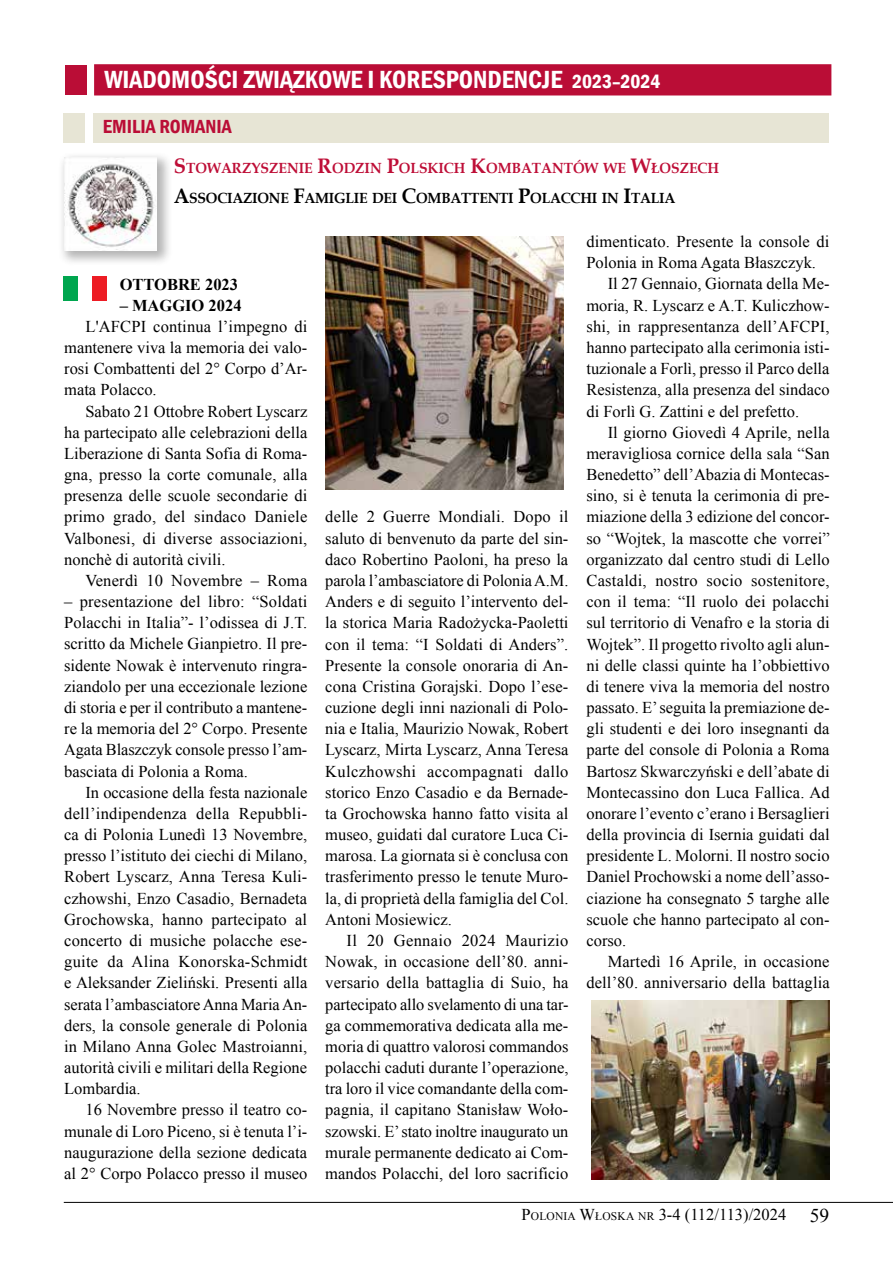
<style>
.page{position:relative;width:893px;height:1263px;background:#fff}
.page>*{position:absolute;margin:0;border:0;box-sizing:border-box;transform-origin:0 0}
.t1{font:600 condensed 25.5px "Franklin Gothic";color:#fff}
.t2{font:600 condensed 19.5px "Franklin Gothic";color:#ba0d36}
.t3{font:16.5px/21.1px "Times New Roman";color:#000;text-align:justify}
.t4{font:16.5px "Times New Roman";color:#000}
.t5{font:700 16.5px "Times New Roman";color:#000}
.t6{font:700 14.7px/29.4px "Book Antiqua";letter-spacing:-.005em;color:#000;scale:.95 1}
.s1{font-size:19.5px}
.s2{font-size:21px;color:#be0e37}
.s3{color:#be0e37}
.s4{font-size:21px}
.s5{font-size:11.55px}
</style>
<div class="page">
<hr style="left:64px;top:1202px;width:829px;height:1px;background:#000">
<div style="left:94px;top:64px;width:737px;height:31px;background:#ba0d36;border:2px solid #ba0d36"></div>
<div style="left:65px;top:65px;width:22px;height:30px;background:#ba0d36"></div>
<div style="left:93px;top:113px;width:736px;height:29px;background:#e7e5d5"></div>
<div style="left:64px;top:113px;width:21px;height:29px;background:#e7e5d5"></div>
<div style="left:57px;top:151px;width:116px;height:116px;background:#000;opacity:.3"></div>
<img style="left:64px;top:158px;width:93px;height:93px">
<div style="left:63px;top:277px;width:15px;height:24px;background:#00a64f"></div>
<div style="left:92px;top:277px;width:15px;height:24px;background:#ed1c24"></div>
<img style="left:325px;top:236px;width:238px;height:253px">
<img style="left:592px;top:1001px;width:238px;height:178px">
<h1 class="t1" style="left:104px;top:62px;width:557px">WIADOMOŚCI ZWIĄZKOWE I KORESPONDENCJE <span class="s1">2023–2024</span></h1>
<p class="t2" style="left:103px;top:114px;width:130px">EMILIA ROMANIA</p>
<p class="t6" style="left:174px;top:153px;width:575px"><span class="s2">S</span><span class="s3">TOWARZYSZENIE</span> <span class="s2">R</span><span class="s3">ODZIN</span> <span class="s2">P</span><span class="s3">OLSKICH</span> <span class="s2">K</span><span class="s3">OMBATANTÓW WE</span> <span class="s2">W</span><span class="s3">ŁOSZECH<br></span><span class="s4">A</span>SSOCIAZIONE <span class="s4">F</span>AMIGLIE DEI <span class="s4">C</span>OMBATTENTI <span class="s4">P</span>OLACCHI IN <span class="s4">I</span>TALIA</p>
<p class="t5" style="left:120px;top:273px;width:120px">OTTOBRE 2023</p>
<p class="t5" style="left:120px;top:294px;width:123px">– MAGGIO 2024</p>
<p class="t3" style="left:64px;top:315px;width:245px;text-indent:21px">L'AFCPI continua l’impegno di mantenere viva la memoria dei valo&shy;rosi Combattenti del 2° Corpo d’Ar&shy;mata Polacco.</p>
<p class="t3" style="left:64px;top:400px;width:245px;text-indent:21px">Sabato 21 Ottobre Robert Lyscarz ha partecipato alle celebrazioni della Liberazione di Santa Sofia di Roma&shy;gna, presso la corte comunale, alla presenza delle scuole secondarie di primo grado, del sindaco Daniele Valbonesi, di diverse associazioni, nonchè di autorità civili.</p>
<p class="t3" style="left:85px;top:569px;width:223px">Venerdì 10 Novembre – Roma</p>
<p class="t3" style="left:64px;top:591px;width:245px">– presentazione del libro: “Soldati Polacchi in Italia”- l’odissea di J.T. scritto da Michele Gianpietro. Il pre&shy;sidente Nowak è intervenuto ringra&shy;ziandolo per una eccezionale lezione di storia e per il contributo a mantene&shy;re la memoria del 2° Corpo. Presente Agata Blaszczyk console presso l’am&shy;basciata di Polonia a Roma.</p>
<p class="t3" style="left:64px;top:781px;width:245px;text-indent:21px">In occasione della festa nazionale dell’indipendenza della Repubbli&shy;ca di Polonia Lunedì 13 Novembre, presso l’istituto dei ciechi di Milano, Robert Lyscarz, Anna Teresa Kuli&shy;czhowshi, Enzo Casadio, Bernadeta Grochowska, hanno partecipato al concerto di musiche polacche ese&shy;guite da Alina Konorska-Schmidt e Aleksander Zieliński. Presenti alla serata l’ambasciatore Anna Maria An&shy;ders, la console generale di Polonia in Milano Anna Golec Mastroianni, autorità civili e militari della Regione Lombardia.</p>
<p class="t3" style="left:64px;top:1099px;width:245px;text-indent:21px">16 Novembre presso il teatro co&shy;munale di Loro Piceno, si è tenuta l’i&shy;naugurazione della sezione dedicata al 2° Corpo Polacco presso il museo</p>
<p class="t3" style="left:325px;top:506px;width:245px">delle 2 Guerre Mondiali. Dopo il saluto di benvenuto da parte del sin&shy;daco Robertino Paoloni, ha preso la parola l’ambasciatore di Polonia A.M.<br>Anders e di seguito l’intervento del&shy;la storica Maria Radożycka-Paoletti con il tema: “I Soldati di Anders”.<br>Presente la console onoraria di An&shy;cona Cristina Gorajski. Dopo l’ese&shy;cuzione degli inni nazionali di Polo&shy;nia e Italia, Maurizio Nowak, Robert Lyscarz, Mirta Lyscarz, Anna Teresa Kulczhowshi accompagnati dallo storico Enzo Casadio e da Bernade&shy;ta Grochowska hanno fatto visita al museo, guidati dal curatore Luca Ci&shy;marosa. La giornata si è conclusa con trasferimento presso le tenute Muro&shy;la, di proprietà della famiglia del Col.<br>Antoni Mosiewicz.</p>
<p class="t3" style="left:325px;top:930px;width:245px;text-indent:21px">Il 20 Gennaio 2024 Maurizio Nowak, in occasione dell’80. anni&shy;versario della battaglia di Suio, ha partecipato allo svelamento di una tar&shy;ga commemorativa dedicata alla me&shy;moria di quattro valorosi commandos polacchi caduti durante l’operazione, tra loro il vice comandante della com&shy;pagnia, il capitano Stanisław Woło&shy;szowski. E’ stato inoltre inaugurato un murale permanente dedicato ai Com&shy;mandos Polacchi, del loro sacrificio</p>
<p class="t3" style="left:586px;top:231px;width:245px">dimenticato. Presente la console di</p>
<p class="t3" style="left:586px;top:252px;width:231px">Polonia in Roma Agata Błaszczyk.</p>
<p class="t3" style="left:608px;top:273px;width:223px">Il 27 Gennaio, Giornata della Me-</p>
<p class="t3" style="left:586px;top:294px;width:245px">moria, R. Lyscarz e A.T. Kuliczhow-</p>
<p class="t3" style="left:586px;top:315px;width:245px">shi, in rappresentanza dell’AFCPI,</p>
<p class="t3" style="left:586px;top:337px;width:245px">hanno partecipato alla cerimonia isti-</p>
<p class="t3" style="left:586px;top:358px;width:244px">tuzionale a Forlì, presso il Parco della</p>
<p class="t3" style="left:586px;top:379px;width:245px">Resistenza, alla presenza del sindaco</p>
<p class="t3" style="left:586px;top:400px;width:214px">di Forlì G. Zattini e del prefetto.</p>
<p class="t3" style="left:608px;top:421px;width:223px">Il giorno Giovedì 4 Aprile, nella</p>
<p class="t3" style="left:586px;top:443px;width:245px">meravigliosa cornice della sala “San</p>
<p class="t3" style="left:586px;top:464px;width:245px">Benedetto” dell’Abazia di Montecas-</p>
<p class="t3" style="left:586px;top:485px;width:245px">sino, si è tenuta la cerimonia di pre-</p>
<p class="t3" style="left:586px;top:506px;width:245px">miazione della 3 edizione del concor-</p>
<p class="t3" style="left:586px;top:527px;width:245px">so “Wojtek, la mascotte che vorrei”</p>
<p class="t3" style="left:586px;top:548px;width:245px">organizzato dal centro studi di Lello</p>
<p class="t3" style="left:586px;top:570px;width:245px">Castaldi, nostro socio sostenitore,</p>
<p class="t3" style="left:586px;top:591px;width:245px">con il tema: “Il ruolo dei polacchi</p>
<p class="t3" style="left:586px;top:612px;width:245px">sul territorio di Venafro e la storia di</p>
<p class="t3" style="left:586px;top:633px;width:245px">Wojtek”. Il progetto rivolto agli alun-</p>
<p class="t3" style="left:586px;top:654px;width:245px">ni delle classi quinte ha l’obbiettivo</p>
<p class="t3" style="left:586px;top:675px;width:245px">di tenere viva la memoria del nostro</p>
<p class="t3" style="left:586px;top:697px;width:245px">passato. E’ seguita la premiazione de-</p>
<p class="t3" style="left:586px;top:718px;width:245px">gli studenti e dei loro insegnanti da</p>
<p class="t3" style="left:586px;top:739px;width:245px">parte del console di Polonia a Roma</p>
<p class="t3" style="left:586px;top:760px;width:245px">Bartosz Skwarczyński e dell’abate di</p>
<p class="t3" style="left:586px;top:781px;width:245px">Montecassino don Luca Fallica. Ad</p>
<p class="t3" style="left:586px;top:802px;width:245px">onorare l’evento c’erano i Bersaglieri</p>
<p class="t3" style="left:586px;top:824px;width:245px">della provincia di Isernia guidati dal</p>
<p class="t3" style="left:586px;top:845px;width:245px">presidente L. Molorni. Il nostro socio</p>
<p class="t3" style="left:586px;top:866px;width:245px">Daniel Prochowski a nome dell’asso-</p>
<p class="t3" style="left:586px;top:887px;width:245px">ciazione ha consegnato 5 targhe alle</p>
<p class="t3" style="left:586px;top:908px;width:245px">scuole che hanno partecipato al con-</p>
<p class="t3" style="left:586px;top:930px;width:41px">corso.</p>
<p class="t3" style="left:608px;top:951px;width:223px">Martedì 16 Aprile, in occasione</p>
<p class="t3" style="left:586px;top:972px;width:245px">dell’80. anniversario della battaglia</p>
<p class="t4" style="left:521px;top:1203px;width:309px">P<span class="s5">OLONIA</span> W<span class="s5">ŁOSKA NR</span> 3-4 (112/113)/2024 <span class="s1">59</span></p>
</div>
